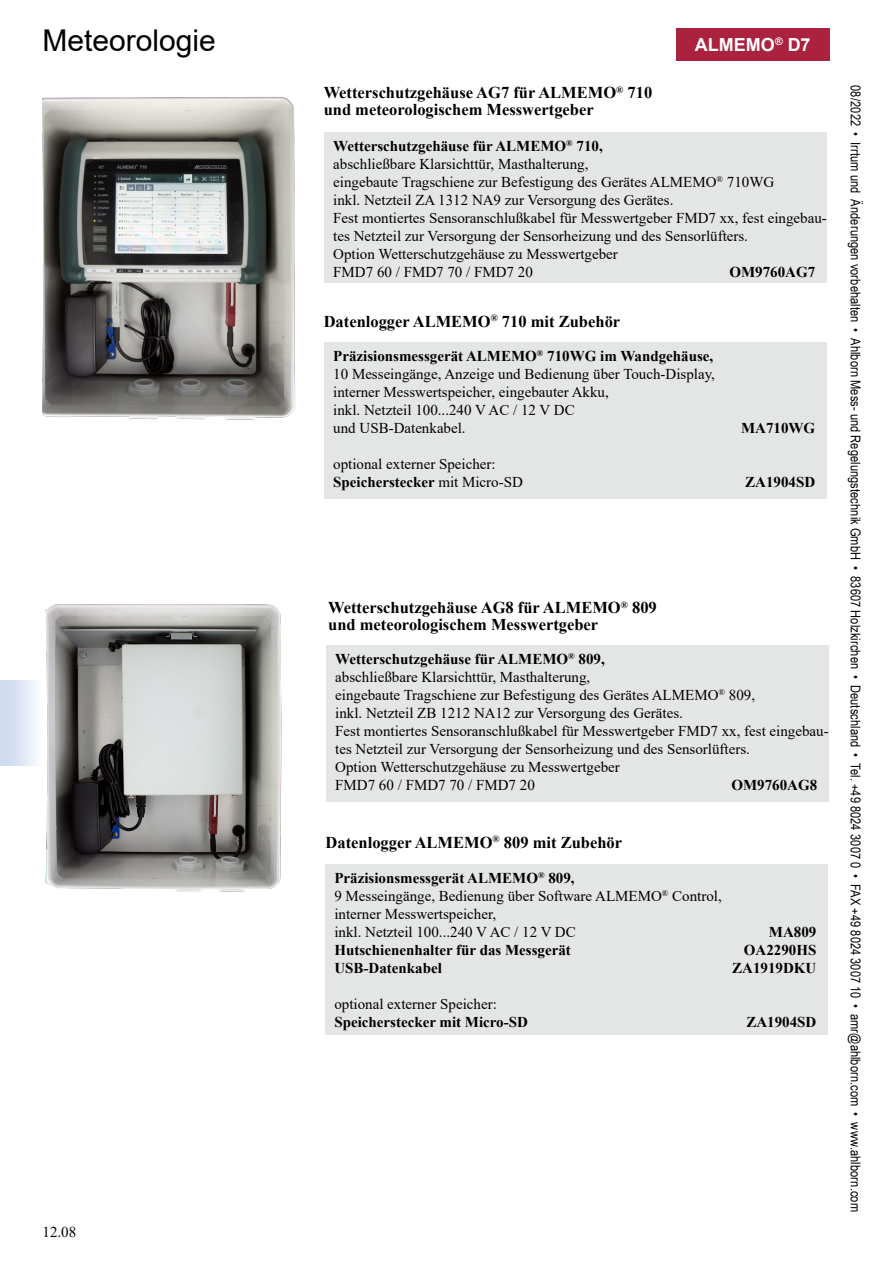
<style>
.page{position:relative;width:893px;height:1263px;background:#fff}
.page>*{position:absolute;margin:0;border:0;box-sizing:border-box;transform-origin:0 0}
.t1{font:30px "Arial";color:#000}
.t2{font:700 18px "Arial";color:#fff}
.t3{font:700 16.5px/16.5px "Times New Roman";color:#000}
.t4{font:15px/18px "Times New Roman";color:#000}
.t5{font:700 15px "Times New Roman";color:#000}
.t6{font:13.5px "Arial Narrow";letter-spacing:.005em;color:#000}
.s1{font-weight:700}
</style>
<div class="page">
<div style="left:0;top:680px;width:43px;height:85px;background:linear-gradient(to right,#c7d4ec,#fbfcff)"></div>
<div style="left:676px;top:28px;width:153px;height:33px;background:#aa223e"></div>
<div style="left:325px;top:342px;width:502px;height:157px;background:#e4e5e5"></div>
<div style="left:325px;top:132px;width:502px;height:150px;background:#e4e5e5"></div>
<img style="left:43px;top:96px;width:253px;height:324px">
<div style="left:326px;top:864px;width:502px;height:171px;background:#e4e5e5"></div>
<div style="left:327px;top:645px;width:502px;height:157px;background:#e4e5e5"></div>
<img style="left:46px;top:604px;width:236px;height:288px">
<h1 class="t1" style="left:43px;top:19px;width:175px">Meteorologie</h1>
<p class="t4" style="left:43px;top:1222px;width:35px">12.08</p>
<p class="t3" style="left:324px;top:84px;width:330px">Wetterschutzgehäuse AG7 für ALMEMO<sup>®</sup> 710 und meteorologischem Messwertgeber</p>
<p class="t2" style="left:695px;top:32px;width:117px">ALMEMO<sup>®</sup> D7</p>
<p class="t4" style="left:333px;top:136px;width:495px"><span class="s1">Wetterschutzgehäuse für ALMEMO</span><sup>®</sup> <span class="s1">710,<br></span>abschließbare Klarsichttür, Masthalterung,<br>eingebaute Tragschiene zur Befestigung des Gerätes ALMEMO<sup>®</sup> 710WG<br>inkl. Netzteil ZA 1312 NA9 zur Versorgung des Gerätes.<br>Fest montiertes Sensoranschlußkabel für Messwertgeber FMD7 xx, fest eingebau&shy;tes Netzteil zur Versorgung der Sensorheizung und des Sensorlüfters.<br>Option Wetterschutzgehäuse zu Messwertgeber<br>FMD7 60 / FMD7 70 / FMD7 20</p>
<p class="t5" style="left:729px;top:261px;width:87px">OM9760AG7</p>
<p class="t3" style="left:324px;top:312px;width:298px">Datenlogger ALMEMO<sup>®</sup> 710 mit Zubehör</p>
<p class="t4" style="left:333px;top:346px;width:383px"><span class="s1">Präzisionsmessgerät ALMEMO</span><sup>®</sup> <span class="s1">710WG im Wandgehäuse, </span>10 Messeingänge, Anzeige und Bedienung über Touch-Display, interner Messwertspeicher, eingebauter Akku,<br>inkl. Netzteil 100...240 V AC / 12 V DC<br>und USB-Datenkabel.</p>
<p class="t4" style="left:333px;top:454px;width:191px">optional externer Speicher:<br><span class="s1">Speicherstecker</span> mit Micro-SD</p>
<p class="t5" style="left:741px;top:417px;width:76px">MA710WG</p>
<p class="t5" style="left:745px;top:471px;width:72px">ZA1904SD</p>
<p class="t3" style="left:328px;top:599px;width:330px">Wetterschutzgehäuse AG8 für ALMEMO<sup>®</sup> 809 und meteorologischem Messwertgeber</p>
<p class="t4" style="left:335px;top:650px;width:495px"><span class="s1">Wetterschutzgehäuse für ALMEMO</span><sup>®</sup> <span class="s1">809,<br></span>abschließbare Klarsichttür, Masthalterung,<br>eingebaute Tragschiene zur Befestigung des Gerätes ALMEMO<sup>®</sup> 809,<br>inkl. Netzteil ZB 1212 NA12 zur Versorgung des Gerätes.<br>Fest montiertes Sensoranschlußkabel für Messwertgeber FMD7 xx, fest eingebau&shy;tes Netzteil zur Versorgung der Sensorheizung und des Sensorlüfters.<br>Option Wetterschutzgehäuse zu Messwertgeber<br>FMD7 60 / FMD7 70 / FMD7 20</p>
<p class="t5" style="left:731px;top:774px;width:87px">OM9760AG8</p>
<p class="t3" style="left:326px;top:833px;width:298px">Datenlogger ALMEMO<sup>®</sup> 809 mit Zubehör</p>
<p class="t4" style="left:334px;top:869px;width:389px"><span class="s1">Präzisionsmessgerät ALMEMO</span><sup>®</sup> <span class="s1">809,<br></span>9 Messeingänge, Bedienung über Software ALMEMO<sup>®</sup> Control, interner Messwertspeicher,<br>inkl. Netzteil 100...240 V AC / 12 V DC</p>
<p class="t5" style="left:769px;top:921px;width:49px">MA809</p>
<p class="t5" style="left:334px;top:939px;width:238px">Hutschienenhalter für das Messgerät</p>
<p class="t5" style="left:744px;top:939px;width:74px">OA2290HS</p>
<p class="t5" style="left:334px;top:957px;width:109px">USB-Datenkabel</p>
<p class="t5" style="left:732px;top:957px;width:86px">ZA1919DKU</p>
<p class="t4" style="left:334px;top:995px;width:164px">optional externer Speicher:</p>
<p class="t5" style="left:334px;top:1011px;width:195px">Speicherstecker mit Micro-SD</p>
<p class="t5" style="left:746px;top:1011px;width:72px">ZA1904SD</p>
<p class="t6" style="left:865px;top:85px;width:1128px;rotate:90deg">08/2022 • Irrtum und Änderungen vorbehalten • Ahlborn Mess- und Regelungstechnik GmbH • 83607 Holzkirchen • Deutschland • Tel. +49 8024 3007 0 • FAX +49 8024 3007 10 • amr@ahlborn.com • www.ahlborn.com</p>
</div>
